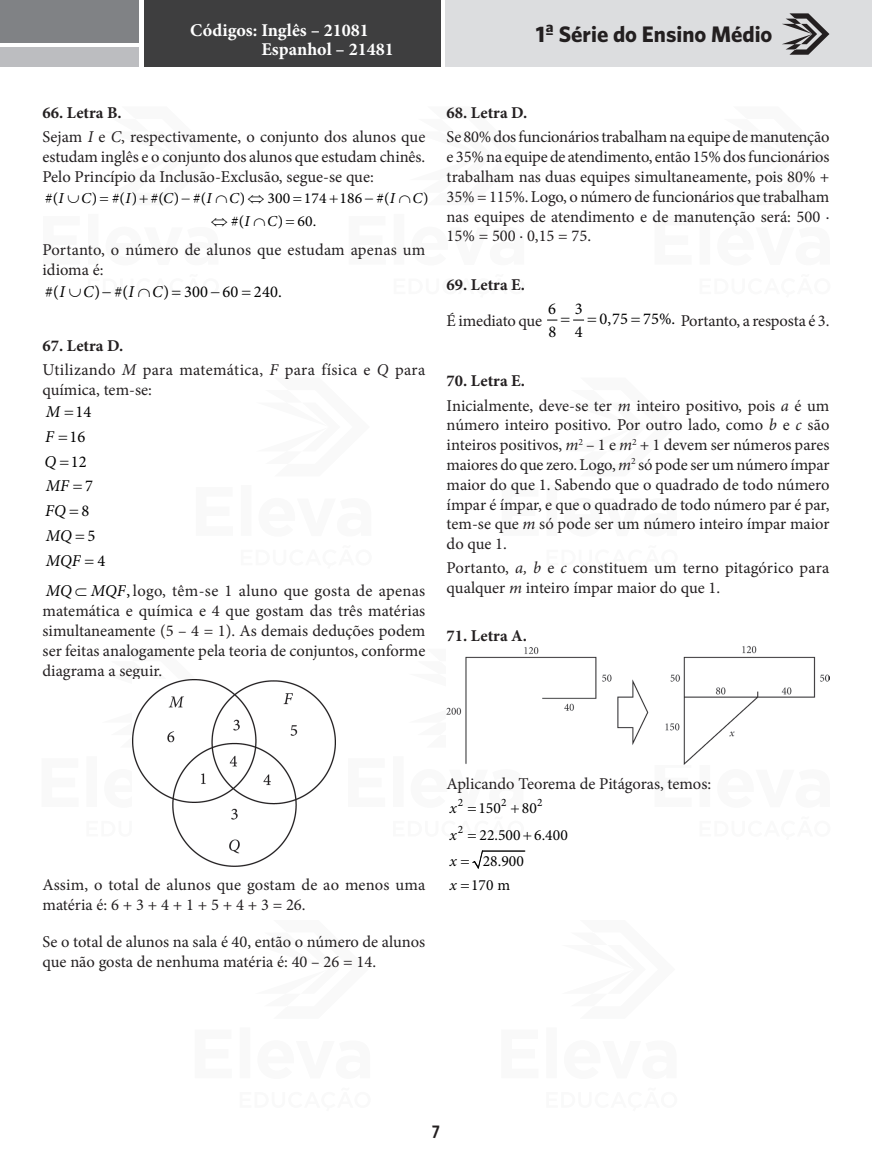
<style>
.page{position:relative;width:872px;height:1170px;background:#fff}
.page>*{position:absolute;margin:0;border:0;box-sizing:border-box;transform-origin:0 0}
.t1{font:700 22.5px "Whitney";color:#231f20}
.t2{font:700 18px/19.2px "Minion Pro";color:#fff}
.t3{font:600 18px "Whitney Condensed";color:#231f20}
.Questão{font:16.5px/19.8px "Minion Pro";color:#231f20;text-align:justify}
.Questão-2{font:16.5px/19.8px "Minion Pro";letter-spacing:.02em;color:#231f20}
.Questão-3{font:700 16.5px "Minion Pro";letter-spacing:.005em;color:#231f20}
.t4{font:16.5px "Minion Pro";letter-spacing:.005em;color:#000}
.t5{font:italic 16.5px/24.8px "Minion Pro";color:#000}
.t6{font:15.6px/26.8px "Minion Pro";letter-spacing:.005em;color:#000}
.t7{font:italic 15.6px/26.8px "Minion Pro";color:#000;text-align:justify}
.t8{font:15.15px/22.8px "Minion Pro";letter-spacing:.005em;color:#000}
.t9{font:italic 15.15px "Minion Pro";color:#000}
.t10{font:11.25px "Minion Pro";color:#000}
.s1{font-style:italic}
.s2{font-style:italic;color:#000}
.s3{color:#000}
</style>
<div class="page">
<div style="left:446px;top:0;width:426px;height:67px;background:#dcdddf"></div>
<div style="left:0;top:0;width:139px;height:42px;background:#808285"></div>
<div style="left:0;top:47px;width:139px;height:20px;background:#bcbdc0"></div>
<div style="left:144px;top:0;width:296px;height:67px;background:#3e3e3f"></div>
<svg style="left:782px;top:13px;width:47px;height:42px"></svg>
<img style="left:132px;top:679px;width:204px;height:187px">
<img style="left:524px;top:645px;width:305px;height:119px">
<svg style="left:547px;top:319px;width:38px;height:2px"></svg>
<svg style="left:446px;top:648px;width:85px;height:116px"></svg>
<svg style="left:472px;top:850px;width:53px;height:18px"></svg>
<p class="t2" style="left:261px;top:20px;width:134px;text-indent:-71px">Códigos: Inglês – 21081<br>Espanhol – 21481</p>
<h1 class="t1" style="left:536px;top:20px;width:238px">1ª Série do Ensino Médio</h1>
<p class="Questão-3" style="left:43px;top:101px;width:81px">66. Letra B.</p>
<p class="Questão" style="left:43px;top:127px;width:384px">Sejam <span class="s1">I</span> e <span class="s1">C</span>, respectivamente, o conjunto dos alunos que estudam inglês e o conjunto dos alunos que estudam chinês.<br>Pelo Princípio da Inclusão-Exclusão, segue-se que:</p>
<p class="t8" style="left:211px;top:187px;width:219px;text-indent:-166px">#(<span class="s1">I C</span>) #( ) #( ) #(<span class="s1">I C</span>) ⇔ 300 174 186 #(<span class="s1">I C</span>) ⇔ #(<span class="s1">I C</span>) 60.</p>
<p class="t9" style="left:125px;top:188px;width:7px">I</p>
<p class="t9" style="left:163px;top:188px;width:11px">C</p>
<p class="Questão" style="left:43px;top:240px;width:384px">Portanto, o número de alunos que estudam apenas um idioma é:</p>
<p class="t4" style="left:45px;top:281px;width:238px">#(<span class="s1">I C</span>) #(<span class="s1">I C</span>) 300 60 240.</p>
<p class="Questão-3" style="left:43px;top:334px;width:82px">67. Letra D.</p>
<p class="Questão-2" style="left:43px;top:360px;width:384px">Utilizando <span class="s1">M</span> para matemática, <span class="s1">F</span> para física e <span class="s1">Q</span> para química, tem-se:</p>
<p class="t4" style="left:76px;top:401px;width:17px">14</p>
<p class="t4" style="left:69px;top:425px;width:17px">16</p>
<p class="t4" style="left:71px;top:450px;width:17px">12</p>
<p class="t4" style="left:85px;top:475px;width:9px">7</p>
<p class="t4" style="left:82px;top:500px;width:9px">8</p>
<p class="t4" style="left:87px;top:524px;width:9px">5</p>
<p class="t4" style="left:98px;top:549px;width:9px">4</p>
<p class="t5" style="left:44px;top:399px;width:38px">M<br>F<br>Q<br>MF<br>FQ<br>MQ<br>MQF</p>
<p class="Questão-2" style="left:46px;top:581px;width:381px"><span class="s2">MQ MQF</span><span class="s3">,</span> logo, têm-se 1 aluno que gosta de apenas</p>
<p class="Questão" style="left:43px;top:601px;width:384px">matemática e química e 4 que gostam das três matérias simultaneamente (5 – 4 = 1). As demais deduções podem ser feitas analogamente pela teoria de conjuntos, conforme diagrama a seguir.</p>
<p class="Questão-3" style="left:446px;top:101px;width:82px">68. Letra D.</p>
<p class="Questão" style="left:446px;top:127px;width:384px">Se 80% dos funcionários trabalham na equipe de manutenção e 35% na equipe de atendimento, então 15% dos funcionários trabalham nas duas equipes simultaneamente, pois 80% + 35% = 115%. Logo, o número de funcionários que trabalham nas equipes de atendimento e de manutenção será: 500 · 15% = 500 · 0,15 = 75.</p>
<p class="Questão-3" style="left:446px;top:273px;width:80px">69. Letra E.</p>
<p class="Questão" style="left:446px;top:310px;width:97px">É imediato que</p>
<p class="t4" style="left:548px;top:297px;width:36px">6 3</p>
<p class="Questão" style="left:599px;top:310px;width:231px"><span class="s3">0,75 75%.</span> Portanto, a resposta é 3.</p>
<p class="t4" style="left:548px;top:321px;width:36px">8 4</p>
<p class="Questão-3" style="left:446px;top:369px;width:80px">70. Letra E.</p>
<p class="Questão" style="left:446px;top:395px;width:384px">Inicialmente, deve-se ter <span class="s1">m</span> inteiro positivo, pois <span class="s1">a</span> é um número inteiro positivo. Por outro lado, como <span class="s1">b</span> e <span class="s1">c</span> são inteiros positivos, <span class="s1">m</span><sup>2</sup> – 1 e <span class="s1">m</span><sup>2</sup> + 1 devem ser números pares maiores do que zero. Logo, <span class="s1">m</span><sup>2</sup> só pode ser um número ímpar maior do que 1. Sabendo que o quadrado de todo número ímpar é ímpar, e que o quadrado de todo número par é par, tem-se que <span class="s1">m</span> só pode ser um número inteiro ímpar maior do que 1.</p>
<p class="Questão" style="left:446px;top:558px;width:384px">Portanto, <span class="s1">a, b</span> e <span class="s1">c</span> constituem um terno pitagórico para qualquer <span class="s1">m</span> inteiro ímpar maior do que 1.</p>
<p class="Questão-3" style="left:446px;top:624px;width:82px">71. Letra A.</p>
<p class="Questão" style="left:43px;top:875px;width:384px">Assim, o total de alunos que gostam de ao menos uma matéria é: 6 + 3 + 4 + 1 + 5 + 4 + 3 = 26.</p>
<p class="Questão" style="left:43px;top:931px;width:384px">Se o total de alunos na sala é 40, então o número de alunos que não gosta de nenhuma matéria é: 40 – 26 = 14.</p>
<p class="Questão" style="left:446px;top:773px;width:266px">Aplicando Teorema de Pitágoras, temos:</p>
<p class="t10" style="left:458px;top:794px;width:7px">2</p>
<p class="t10" style="left:501px;top:794px;width:7px">2</p>
<p class="t10" style="left:537px;top:794px;width:7px">2</p>
<p class="t10" style="left:458px;top:821px;width:7px">2</p>
<p class="t6" style="left:479px;top:794px;width:90px;text-indent:42px">80<br>22.500 6.400<br>28.900</p>
<p class="t6" style="left:471px;top:871px;width:41px">170 m</p>
<p class="t6" style="left:478px;top:794px;width:24px">150</p>
<p class="t7" style="left:449px;top:794px;width:9px">x x x</p>
<p class="t7" style="left:449px;top:871px;width:9px">x</p>
<p class="t3" style="left:432px;top:1121px;width:9px">7</p>
</div>
